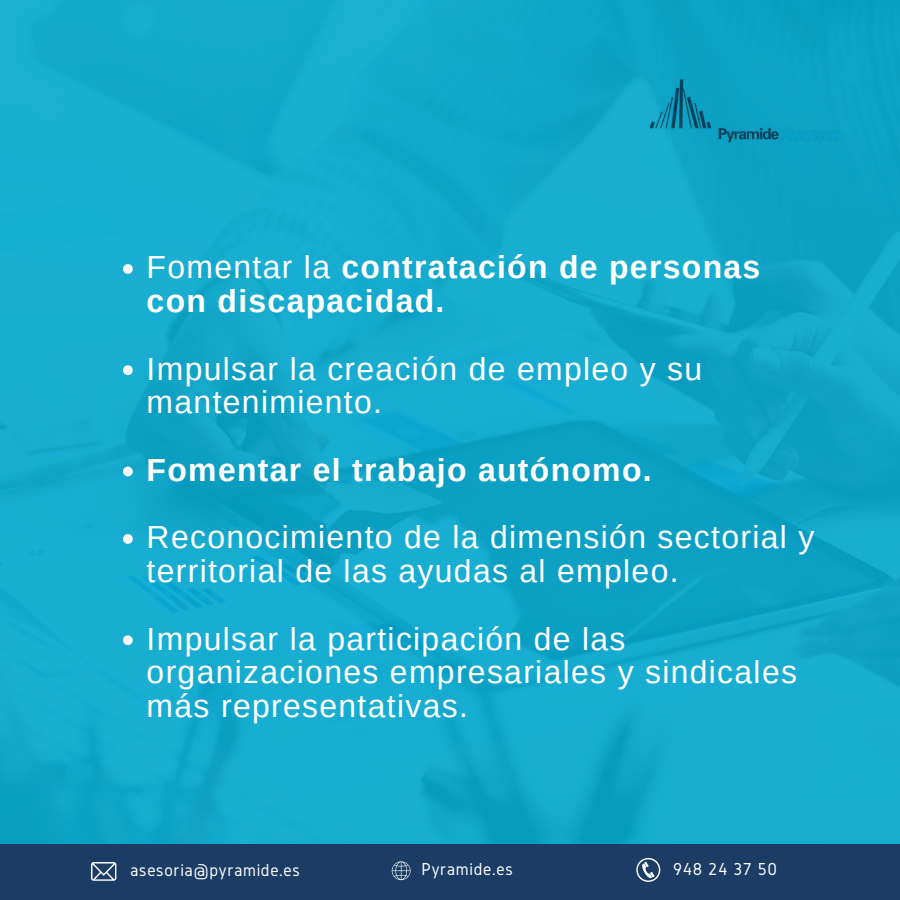
<style>
.page{position:relative;width:900px;height:900px;background:#fff}
.page>*{position:absolute;margin:0;border:0;box-sizing:border-box;transform-origin:0 0}
.t1{font:32px/33.8px "Arimo";letter-spacing:.04em;color:#fff}
.t2{font:700 32px/33.8px "Arimo";letter-spacing:.04em;color:#fff}
.t3{font:18px "Gidole";letter-spacing:.04em;color:#fff}
.s1{font-weight:400}
</style>
<div class="page">
<img style="left:0;top:0;width:900px;height:844px">
<div style="left:0;top:844px;width:900px;height:56px;background:#1b3c65"></div>
<svg style="left:91px;top:862px;width:25px;height:19px"></svg>
<svg style="left:392px;top:861px;width:19px;height:19px"></svg>
<svg style="left:636px;top:858px;width:24px;height:24px"></svg>
<img style="left:639px;top:61px;width:207px;height:104px">
<svg style="left:123px;top:264px;width:10px;height:10px"></svg>
<svg style="left:123px;top:365px;width:10px;height:10px"></svg>
<svg style="left:123px;top:467px;width:10px;height:9px"></svg>
<svg style="left:123px;top:534px;width:10px;height:10px"></svg>
<svg style="left:123px;top:635px;width:10px;height:10px"></svg>
<p class="t2" style="left:147px;top:250px;width:615px"><span class="s1">Fomentar la</span> contratación de personas con discapacidad.</p>
<p class="t1" style="left:147px;top:352px;width:557px">Impulsar la creación de empleo y su mantenimiento.</p>
<p class="t2" style="left:147px;top:453px;width:507px">Fomentar el trabajo autónomo.</p>
<p class="t1" style="left:147px;top:520px;width:669px">Reconocimiento de la dimensión sectorial y territorial de las ayudas al empleo.</p>
<p class="t1" style="left:147px;top:622px;width:652px">Impulsar la participación de las organizaciones empresariales y sindicales más representativas.</p>
<p class="t3" style="left:131px;top:860px;width:171px">asesoria@pyramide.es</p>
<p class="t3" style="left:422px;top:859px;width:93px">Pyramide.es</p>
<p class="t3" style="left:673px;top:859px;width:105px">948 24 37 50</p>
</div>
